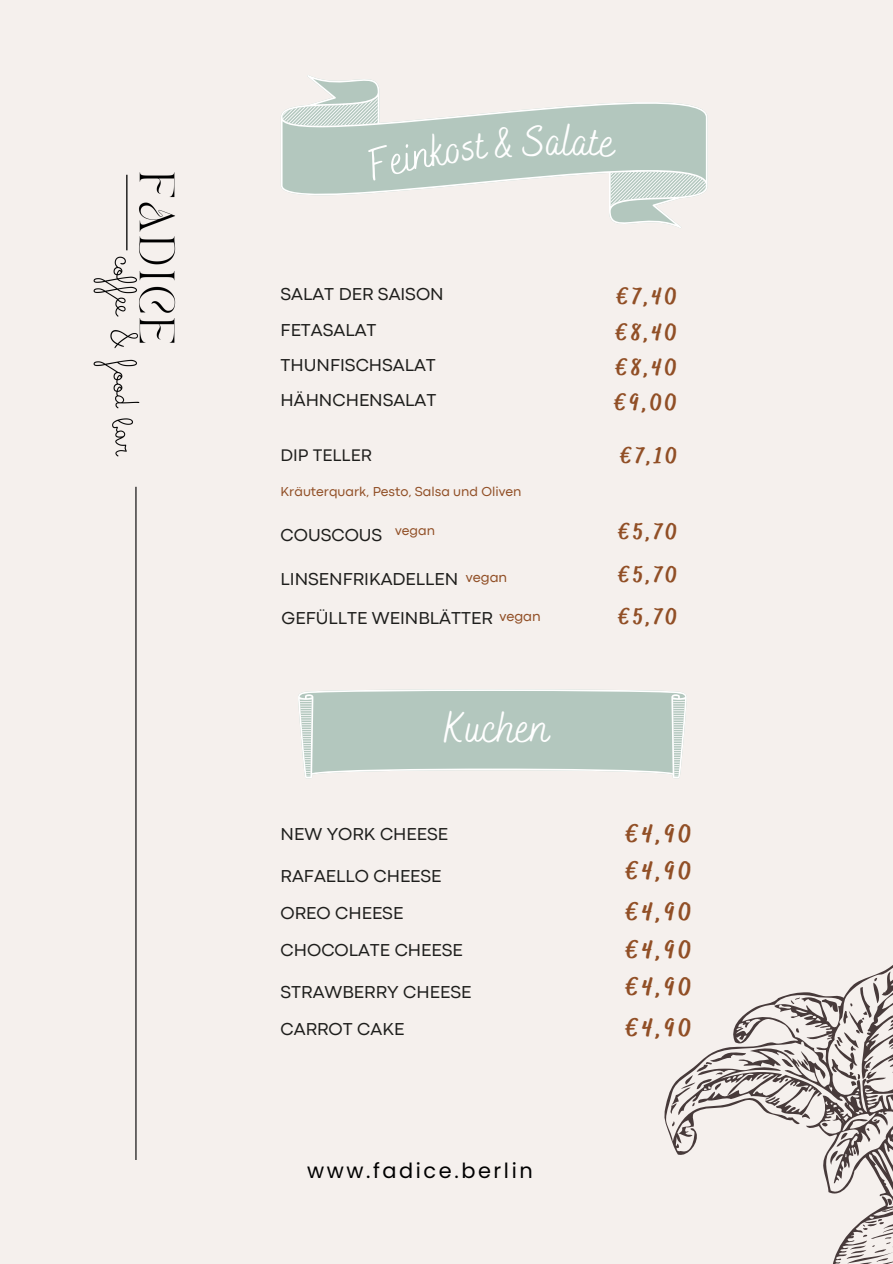
<style>
.page{position:relative;width:893px;height:1264px;background:#fff}
.page>*{position:absolute;margin:0;border:0;box-sizing:border-box;transform-origin:0 0}
.t1{font:43.5px "Bakerie Smooth";color:#fff}
.t2{font:42.75px "Bakerie Smooth";color:#fff}
.t3{font:800 25.35px "Bakerie Smooth";letter-spacing:.125em;color:#914f26}
.t4{font:800 23.55px "Bakerie Smooth";letter-spacing:.125em;color:#914f26}
.t5{font:800 22.8px "Bakerie Smooth";letter-spacing:.125em;color:#914f26}
.t6{font:20.85px "Poppins";letter-spacing:.125em;color:#000}
.t7{font:18px "Codec Pro";color:#1e1e1c}
.t8{font:17.55px "Codec Pro";color:#1e1e1c}
.t9{font:14.1px "Codec Pro";color:#914f26}
.t10{font:13.5px "Codec Pro";color:#914f26}
</style>
<div class="page">
<div style="left:0;top:0;width:892px;height:1263px;background:#f5f0ed"></div>
<hr style="left:135px;top:487px;width:1px;height:672px;background:#000">
<svg style="left:281px;top:75px;width:426px;height:153px"></svg>
<svg style="left:282px;top:97px;width:424px;height:109px;fill:#b3c7be"></svg>
<svg style="left:666px;top:957px;width:227px;height:306px"></svg>
<svg style="left:298px;top:689px;width:388px;height:89px;background:#bdcec6"></svg>
<img style="left:93px;top:172px;width:83px;height:285px">
<div style="left:365px;top:127px;width:147px;height:54px;background:#b3c7be"></div>
<svg style="left:521px;top:124px;width:22px;height:32px"></svg>
<div style="left:562px;top:123px;width:54px;height:35px;background:#b3c7be"></div>
<h3 class="t2" style="left:546px;top:116px;width:18px">a</h3>
<h5 class="t7" style="left:280px;top:288px;width:165px">SALAT DER SAISON</h5>
<h2 class="t4" style="left:616px;top:283px;width:62px">€7,40</h2>
<h5 class="t7" style="left:280px;top:323px;width:97px">FETASALAT</h5>
<h2 class="t4" style="left:615px;top:318px;width:63px">€8,40</h2>
<h2 class="t7" style="left:280px;top:359px;width:157px">THUNFISCHSALAT</h2>
<h5 class="t4" style="left:615px;top:353px;width:63px">€8,40</h5>
<p class="t7" style="left:280px;top:394px;width:157px">HÄHNCHENSALAT</p>
<h2 class="t4" style="left:614px;top:389px;width:64px">€9,00</h2>
<h3 class="t8" style="left:280px;top:449px;width:93px">DIP TELLER</h3>
<p class="t5" style="left:620px;top:442px;width:58px">€7,10</p>
<p class="t10" style="left:280px;top:486px;width:242px">Kräuterquark, Pesto, Salsa und Oliven</p>
<h5 class="t7" style="left:280px;top:528px;width:103px">COUSCOUS</h5>
<h3 class="t5" style="left:618px;top:518px;width:60px">€5,70</h3>
<h5 class="t7" style="left:280px;top:572px;width:179px">LINSENFRIKADELLEN</h5>
<p class="t5" style="left:618px;top:561px;width:60px">€5,70</p>
<p class="t10" style="left:395px;top:526px;width:41px">vegan</p>
<p class="t9" style="left:465px;top:572px;width:43px">vegan</p>
<p class="t9" style="left:499px;top:611px;width:43px">vegan</p>
<h5 class="t7" style="left:281px;top:611px;width:213px">GEFÜLLTE WEINBLÄTTER</h5>
<h2 class="t5" style="left:618px;top:603px;width:60px">€5,70</h2>
<h1 class="t1" style="left:443px;top:702px;width:108px">Kuchen</h1>
<h2 class="t7" style="left:280px;top:828px;width:169px">NEW YORK CHEESE</h2>
<h5 class="t3" style="left:625px;top:818px;width:67px">€4,90</h5>
<h4 class="t7" style="left:280px;top:869px;width:162px">RAFAELLO CHEESE</h4>
<h5 class="t3" style="left:625px;top:856px;width:67px">€4,90</h5>
<p class="t7" style="left:280px;top:906px;width:124px">OREO CHEESE</p>
<h3 class="t3" style="left:625px;top:897px;width:67px">€4,90</h3>
<p class="t7" style="left:280px;top:944px;width:184px">CHOCOLATE CHEESE</p>
<h3 class="t3" style="left:625px;top:934px;width:67px">€4,90</h3>
<p class="t7" style="left:280px;top:985px;width:192px">STRAWBERRY CHEESE</p>
<h3 class="t3" style="left:625px;top:972px;width:67px">€4,90</h3>
<p class="t7" style="left:280px;top:1022px;width:125px">CARROT CAKE</p>
<h3 class="t3" style="left:625px;top:1013px;width:67px">€4,90</h3>
<p class="t6" style="left:307px;top:1156px;width:227px">www.fadice.berlin</p>
</div>
